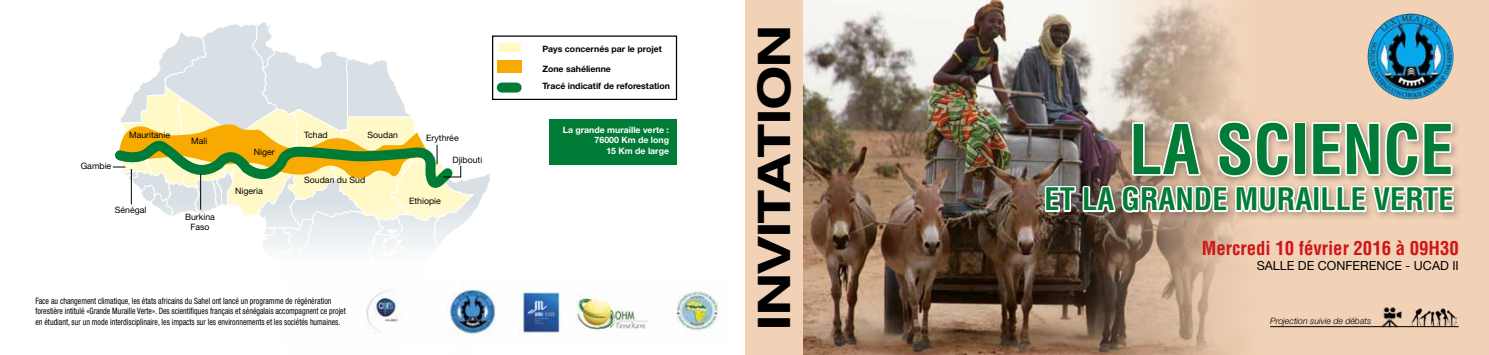
<style>
.page{position:relative;width:1489px;height:355px;background:#fff}
.page>*{position:absolute;margin:0;border:0;box-sizing:border-box;transform-origin:0 0}
.t1{font:700 condensed 66.62px "Helvetica";color:#007c36}
.t2{font:700 expanded 45px "Helvetica Neue LT Std";color:#000}
.t3{font:700 condensed 30.25px "Helvetica";color:#007c36}
.t4{font:700 condensed 18.75px "Helvetica";color:#cd171a}
.t5{font:12.5px "Helvetica Neue LT Std";color:#000}
.t6{font:condensed 8.75px/10.5px "Helvetica Neue LT Std";color:#000;scale:.9 1}
.t7{font:8.75px/10.5px "Helvetica Neue LT Std";color:#000;text-align:center}
.t8{font:700 8.75px/16.6px "Helvetica Neue LT Std";color:#000}
.t9{font:700 8.75px/10.5px "Helvetica Neue LT Std";color:#fff;text-align:right}
.t10{font:italic 300 8.75px "Helvetica Neue LT Std";color:#000}
</style>
<div class="page">
<div style="left:549px;top:119px;width:127px;height:46px;background:#007c36"></div>
<div style="left:745px;top:0;width:743px;height:354px;background:#f2d2b6"></div>
<img style="left:803px;top:0;width:438px;height:354px">
<img style="left:1367px;top:13px;width:86px;height:86px;border-radius:43px">
<img style="left:1380px;top:307px;width:25px;height:21px">
<img style="left:1411px;top:308px;width:45px;height:18px">
<hr style="left:1269px;top:326px;width:189px;height:1px;background:#000">
<div style="left:1040px;top:117px;width:422px;height:104px;background:#000;opacity:.3"></div>
<svg style="left:1043px;top:119px;width:412px;height:162px"></svg>
<img style="left:492px;top:291px;width:228px;height:45px">
<div style="left:497px;top:42px;width:24px;height:11px;background:#fff9c7;border:1px solid #fff"></div>
<div style="left:497px;top:60px;width:24px;height:13px;background:#f8aa00"></div>
<div style="left:501px;top:82px;width:15px;height:10px;background:#007c36"></div>
<div style="left:492px;top:35px;width:185px;height:65px;border:1px solid #000"></div>
<svg style="left:113px;top:22px;width:379px;height:314px"></svg>
<p class="t7" style="left:81px;top:160px;width:32px">Gambie</p>
<p class="t7" style="left:129px;top:129px;width:43px">Mauritanie</p>
<p class="t7" style="left:115px;top:204px;width:33px">Sénégal</p>
<p class="t7" style="left:191px;top:135px;width:18px">Mali</p>
<p class="t7" style="left:185px;top:211px;width:31px">Burkina<br>Faso</p>
<p class="t7" style="left:254px;top:146px;width:22px">Niger</p>
<p class="t7" style="left:235px;top:185px;width:29px">Nigeria</p>
<p class="t7" style="left:304px;top:129px;width:25px">Tchad</p>
<p class="t7" style="left:367px;top:129px;width:32px">Soudan</p>
<p class="t7" style="left:304px;top:174px;width:62px">Soudan du Sud</p>
<p class="t7" style="left:426px;top:132px;width:34px">Erythrée</p>
<p class="t7" style="left:452px;top:154px;width:31px">Djibouti</p>
<p class="t7" style="left:409px;top:196px;width:33px">Ethiopie</p>
<p class="t6" style="left:35px;top:295px;width:346px">Face au changement climatique, les états africains du Sahel ont lancé un programme de régénération forestière intitulé «Grande Muraille Verte». Des scientifiques français et sénégalais accompagnent ce projet en étudiant, sur un mode interdisciplinaire, les impacts sur les environnements et les sociétés humaines.</p>
<p class="t8" style="left:542px;top:40px;width:121px">Pays concernés par le projet</p>
<p class="t8" style="left:542px;top:60px;width:129px">Zone sahélienne<br>Tracé indicatif de reforestation</p>
<p class="t9" style="left:563px;top:124px;width:108px">La grande muraille verte :<br>76000 Km de long<br>15 Km de large</p>
<h2 class="t2" style="left:745px;top:329px;width:306px;rotate:-90deg">INVITATION</h2>
<h1 class="t1" style="left:1129px;top:108px;width:326px">LA SCIENCE</h1>
<h3 class="t3" style="left:1044px;top:180px;width:410px">ET LA GRANDE MURAILLE VERTE</h3>
<h3 class="t4" style="left:1201px;top:236px;width:258px">Mercredi 10 février 2016 à 09H30</h3>
<h3 class="t5" style="left:1256px;top:257px;width:204px">SALLE DE CONFERENCE - UCAD II</h3>
<p class="t10" style="left:1269px;top:315px;width:103px">Projection suivie de débats</p>
</div>
